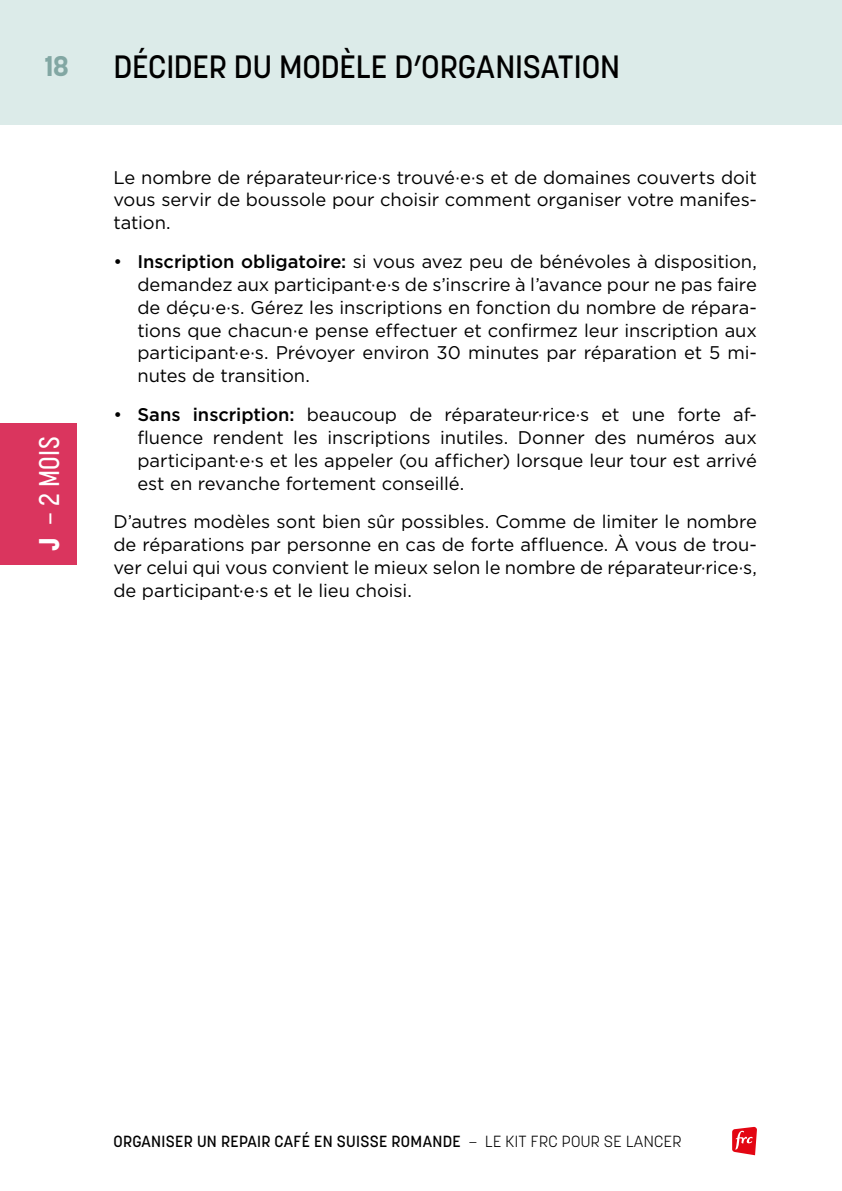
<style>
.page{position:relative;width:842px;height:1191px;background:#fff}
.page>*{position:absolute;margin:0;border:0;box-sizing:border-box;transform-origin:0 0}
.t1{font:500 32px "Korolev";letter-spacing:-.005em;color:#000}
.t2{font:500 28.2px "Korolev Condensed";color:#fff}
.t3{font:700 28.2px "Korolev";color:#82a7a3}
.t4{font:18.4px/22.8px "Gotham";letter-spacing:-.005em;color:#000;text-align:justify}
.t5{font:500 16px "Korolev";letter-spacing:.02em;color:#000}
.s1{font-weight:800}
.s2{font-weight:500}
.s3{font-weight:300}
</style>
<div class="page">
<svg style="left:732px;top:1126px;width:25px;height:29px"></svg>
<div style="left:0;top:0;width:842px;height:125px;background:#dcebe9"></div>
<div style="left:0;top:423px;width:77px;height:141px;background:#da355e"></div>
<h2 class="t3" style="left:45px;top:48px;width:26px">18</h2>
<h2 class="t2" style="left:33px;top:551px;width:116px;rotate:-90deg"><span class="s1">J</span> – 2 MOIS</h2>
<h1 class="t1" style="left:113px;top:46px;width:508px">DÉCIDER DU MODÈLE D’ORGANISATION</h1>
<p class="t4" style="left:113px;top:165px;width:645px">Le nombre de réparateur·rice·s trouvé·e·s et de domaines couverts doit vous servir de boussole pour choisir comment organiser votre manifes&shy;tation.</p>
<p class="t4" style="left:137px;top:250px;width:621px;text-indent:-24px">• <span class="s2">Inscription obligatoire:</span> si vous avez peu de bénévoles à disposition, demandez aux participant·e·s de s’inscrire à l’avance pour ne pas faire de déçu·e·s. Gérez les inscriptions en fonction du nombre de répara&shy;tions que chacun·e pense effectuer et confirmez leur inscription aux participant·e·s. Prévoyer environ 30 minutes par réparation et 5 mi&shy;nutes de transition.</p>
<p class="t4" style="left:137px;top:403px;width:621px;text-indent:-24px">• <span class="s2">Sans inscription:</span> beaucoup de réparateur·rice·s et une forte af&shy;fluence rendent les inscriptions inutiles. Donner des numéros aux participant·e·s et les appeler (ou afficher) lorsque leur tour est arrivé est en revanche fortement conseillé.</p>
<p class="t4" style="left:113px;top:510px;width:645px">D’autres modèles sont bien sûr possibles. Comme de limiter le nombre de réparations par personne en cas de forte affluence. À vous de trou&shy;ver celui qui vous convient le mieux selon le nombre de réparateur·rice·s, de participant·e·s et le lieu choisi.</p>
<p class="t5" style="left:113px;top:1131px;width:569px">ORGANISER UN REPAIR CAFÉ EN SUISSE ROMANDE <span class="s3">– LE KIT FRC POUR SE LANCER</span></p>
</div>
